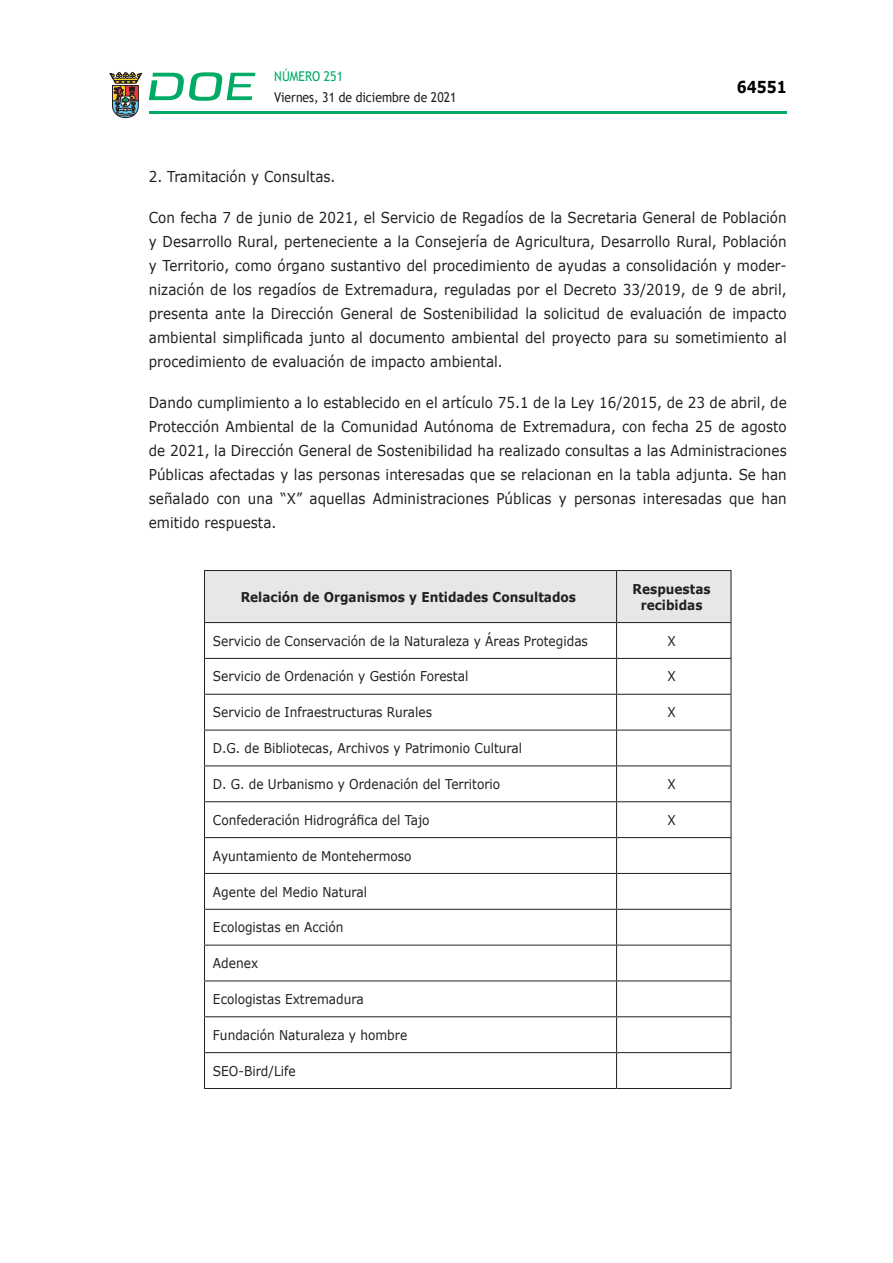
<style>
.page{position:relative;width:893px;height:1263px;background:#fff}
.page>*{position:absolute;margin:0;border:0;box-sizing:border-box;transform-origin:0 0}
.t1{font:700 16.5px "Verdana";color:#000;scale:.85 1}
.CUERPO_DE_TEXTO{font:15px/24px "Verdana";letter-spacing:.005em;color:#231f20;text-align:justify;scale:.9 1}
.t2{font:13.5px "Verdana";color:#231f20;scale:.9 1}
.t3{font:700 13.5px/16.2px "Verdana";color:#231f20;text-align:center;scale:.9 1}
.t4{font:13.5px "Trebuchet MS";color:#231f20;scale:.9 1}
.t5{font:13.5px "Trebuchet MS";color:#00ab67;scale:.9 1}
</style>
<div class="page">
<hr style="left:149px;top:111px;width:638px;height:3px;background:#00ab66">
<svg style="left:109px;top:72px;width:33px;height:46px"></svg>
<svg style="left:149px;top:72px;width:106px;height:29px"></svg>
<div style="left:205px;top:571px;width:526px;height:51px;background:#e6e7e9"></div>
<hr style="left:204px;top:658px;width:413px;height:1px;background:#231f20">
<hr style="left:617px;top:658px;width:114px;height:1px;background:#231f20">
<hr style="left:204px;top:694px;width:413px;height:1px;background:#231f20">
<hr style="left:617px;top:694px;width:114px;height:1px;background:#231f20">
<hr style="left:204px;top:730px;width:413px;height:1px;background:#231f20">
<hr style="left:617px;top:730px;width:114px;height:1px;background:#231f20">
<hr style="left:204px;top:765px;width:413px;height:1px;background:#231f20">
<hr style="left:617px;top:765px;width:114px;height:1px;background:#231f20">
<hr style="left:204px;top:801px;width:413px;height:1px;background:#231f20">
<hr style="left:617px;top:801px;width:114px;height:1px;background:#231f20">
<hr style="left:204px;top:837px;width:413px;height:1px;background:#231f20">
<hr style="left:617px;top:837px;width:114px;height:1px;background:#231f20">
<hr style="left:204px;top:873px;width:413px;height:1px;background:#231f20">
<hr style="left:617px;top:873px;width:114px;height:1px;background:#231f20">
<hr style="left:204px;top:909px;width:413px;height:1px;background:#231f20">
<hr style="left:617px;top:909px;width:114px;height:1px;background:#231f20">
<hr style="left:204px;top:945px;width:413px;height:1px;background:#231f20">
<hr style="left:617px;top:945px;width:114px;height:1px;background:#231f20">
<hr style="left:204px;top:980px;width:413px;height:1px;background:#231f20">
<hr style="left:617px;top:980px;width:114px;height:1px;background:#231f20">
<hr style="left:204px;top:1016px;width:413px;height:1px;background:#231f20">
<hr style="left:617px;top:1016px;width:114px;height:1px;background:#231f20">
<hr style="left:204px;top:1052px;width:413px;height:1px;background:#231f20">
<hr style="left:617px;top:1052px;width:114px;height:1px;background:#231f20">
<hr style="left:204px;top:1088px;width:413px;height:1px;background:#231f20">
<hr style="left:617px;top:1088px;width:114px;height:1px;background:#231f20">
<hr style="left:204px;top:623px;width:1px;height:35px;background:#231f20">
<hr style="left:204px;top:659px;width:1px;height:35px;background:#231f20">
<hr style="left:204px;top:695px;width:1px;height:35px;background:#231f20">
<hr style="left:204px;top:730px;width:1px;height:35px;background:#231f20">
<hr style="left:204px;top:766px;width:1px;height:35px;background:#231f20">
<hr style="left:204px;top:802px;width:1px;height:35px;background:#231f20">
<hr style="left:204px;top:838px;width:1px;height:35px;background:#231f20">
<hr style="left:204px;top:874px;width:1px;height:35px;background:#231f20">
<hr style="left:204px;top:910px;width:1px;height:35px;background:#231f20">
<hr style="left:204px;top:945px;width:1px;height:35px;background:#231f20">
<hr style="left:204px;top:981px;width:1px;height:35px;background:#231f20">
<hr style="left:204px;top:1017px;width:1px;height:35px;background:#231f20">
<hr style="left:204px;top:1053px;width:1px;height:35px;background:#231f20">
<hr style="left:616px;top:571px;width:1px;height:51px;background:#231f20">
<hr style="left:616px;top:623px;width:1px;height:35px;background:#231f20">
<hr style="left:731px;top:623px;width:1px;height:35px;background:#231f20">
<hr style="left:616px;top:659px;width:1px;height:35px;background:#231f20">
<hr style="left:731px;top:659px;width:1px;height:35px;background:#231f20">
<hr style="left:616px;top:695px;width:1px;height:35px;background:#231f20">
<hr style="left:731px;top:695px;width:1px;height:35px;background:#231f20">
<hr style="left:616px;top:730px;width:1px;height:35px;background:#231f20">
<hr style="left:731px;top:730px;width:1px;height:35px;background:#231f20">
<hr style="left:616px;top:766px;width:1px;height:35px;background:#231f20">
<hr style="left:731px;top:766px;width:1px;height:35px;background:#231f20">
<hr style="left:616px;top:802px;width:1px;height:35px;background:#231f20">
<hr style="left:731px;top:802px;width:1px;height:35px;background:#231f20">
<hr style="left:616px;top:838px;width:1px;height:35px;background:#231f20">
<hr style="left:731px;top:838px;width:1px;height:35px;background:#231f20">
<hr style="left:616px;top:874px;width:1px;height:35px;background:#231f20">
<hr style="left:731px;top:874px;width:1px;height:35px;background:#231f20">
<hr style="left:616px;top:910px;width:1px;height:35px;background:#231f20">
<hr style="left:731px;top:910px;width:1px;height:35px;background:#231f20">
<hr style="left:616px;top:945px;width:1px;height:35px;background:#231f20">
<hr style="left:731px;top:945px;width:1px;height:35px;background:#231f20">
<hr style="left:616px;top:981px;width:1px;height:35px;background:#231f20">
<hr style="left:731px;top:981px;width:1px;height:35px;background:#231f20">
<hr style="left:616px;top:1017px;width:1px;height:35px;background:#231f20">
<hr style="left:731px;top:1017px;width:1px;height:35px;background:#231f20">
<hr style="left:616px;top:1053px;width:1px;height:35px;background:#231f20">
<hr style="left:731px;top:1053px;width:1px;height:35px;background:#231f20">
<hr style="left:204px;top:570px;width:413px;height:1px;background:#231f20">
<hr style="left:204px;top:571px;width:1px;height:51px;background:#231f20">
<hr style="left:617px;top:570px;width:114px;height:1px;background:#231f20">
<hr style="left:731px;top:571px;width:1px;height:51px;background:#231f20">
<hr style="left:204px;top:622px;width:413px;height:1px;background:#231f20">
<hr style="left:617px;top:622px;width:114px;height:1px;background:#231f20">
<p class="t5" style="left:274px;top:67px;width:78px">NÚMERO 251</p>
<p class="t4" style="left:274px;top:88px;width:204px">Viernes, 31 de diciembre de 2021</p>
<p class="t1" style="left:737px;top:75px;width:60px">64551</p>
<p class="CUERPO_DE_TEXTO" style="left:149px;top:164px;width:209px">2. Tramitación y Consultas.</p>
<p class="CUERPO_DE_TEXTO" style="left:149px;top:205px;width:710px">Con fecha 7 de junio de 2021, el Servicio de Regadíos de la Secretaria General de Población y Desarrollo Rural, perteneciente a la Consejería de Agricultura, Desarrollo Rural, Población y Territorio, como órgano sustantivo del procedimiento de ayudas a consolidación y moder&shy;nización de los regadíos de Extremadura, reguladas por el Decreto 33/2019, de 9 de abril, presenta ante la Dirección General de Sostenibilidad la solicitud de evaluación de impacto ambiental simplificada junto al documento ambiental del proyecto para su sometimiento al procedimiento de evaluación de impacto ambiental.</p>
<p class="CUERPO_DE_TEXTO" style="left:149px;top:390px;width:710px">Dando cumplimiento a lo establecido en el artículo 75.1 de la Ley 16/2015, de 23 de abril, de Protección Ambiental de la Comunidad Autónoma de Extremadura, con fecha 25 de agosto de 2021, la Dirección General de Sostenibilidad ha realizado consultas a las Administraciones Públicas afectadas y las personas interesadas que se relacionan en la tabla adjunta. Se han señalado con una “X” aquellas Administraciones Públicas y personas interesadas que han emitido respuesta.</p>
<p class="t3" style="left:241px;top:588px;width:374px">Relación de Organismos y Entidades Consultados</p>
<p class="t3" style="left:633px;top:580px;width:88px">Respuestas recibidas</p>
<p class="t2" style="left:213px;top:631px;width:418px">Servicio de Conservación de la Naturaleza y Áreas Protegidas</p>
<p class="t2" style="left:667px;top:631px;width:11px">X</p>
<p class="t2" style="left:213px;top:667px;width:285px">Servicio de Ordenación y Gestión Forestal</p>
<p class="t2" style="left:667px;top:667px;width:11px">X</p>
<p class="t2" style="left:213px;top:703px;width:245px">Servicio de Infraestructuras Rurales</p>
<p class="t2" style="left:667px;top:703px;width:11px">X</p>
<p class="t2" style="left:213px;top:739px;width:345px">D.G. de Bibliotecas, Archivos y Patrimonio Cultural</p>
<p class="t2" style="left:213px;top:775px;width:321px">D. G. de Urbanismo y Ordenación del Territorio</p>
<p class="t2" style="left:667px;top:775px;width:11px">X</p>
<p class="t2" style="left:213px;top:811px;width:242px">Confederación Hidrográfica del Tajo</p>
<p class="t2" style="left:667px;top:811px;width:11px">X</p>
<p class="t2" style="left:213px;top:846px;width:222px">Ayuntamiento de Montehermoso</p>
<p class="t2" style="left:213px;top:882px;width:173px">Agente del Medio Natural</p>
<p class="t2" style="left:213px;top:918px;width:147px">Ecologistas en Acción</p>
<p class="t2" style="left:213px;top:954px;width:52px">Adenex</p>
<p class="t2" style="left:213px;top:990px;width:169px">Ecologistas Extremadura</p>
<p class="t2" style="left:213px;top:1026px;width:217px">Fundación Naturaleza y hombre</p>
<p class="t2" style="left:213px;top:1061px;width:93px">SEO-Bird/Life</p>
</div>
